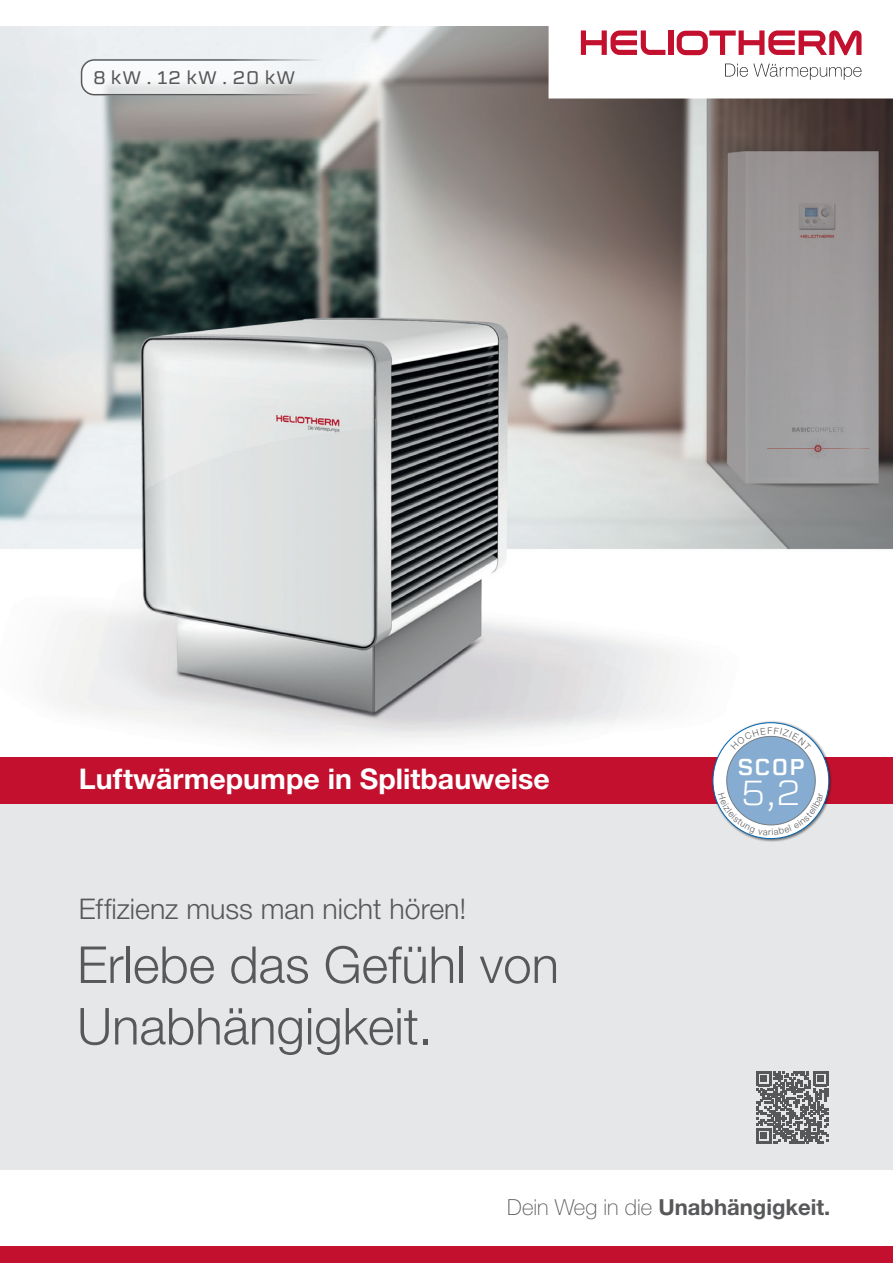
<style>
.page{position:relative;width:893px;height:1263px;background:#fff}
.page>*{position:absolute;margin:0;border:0;box-sizing:border-box;transform-origin:0 0}
.t1{font:300 51px/61.5px "Helvetica Neue LTW1 G";color:#57585a}
.t2{font:300 34.5px "Erbaum";color:#fff}
.t3{font:700 28.5px "Helvetica Neue LTW1 G";color:#fff}
.t4{font:300 28.5px "Helvetica Neue LTW1 G";color:#57585a}
.t5{font:22.5px "Erbaum";color:#fff}
.t6{font:700 22.05px "Helvetica Neue LTW1 G";color:#57585a}
.t7{font:18px "Erbaum";color:#57585a}
.s1{font-weight:100}
</style>
<div class="page">
<div style="left:0;top:804px;width:893px;height:366px;background:#e6e7e9"></div>
<div style="left:0;top:1247px;width:893px;height:16px;background:#c3102e"></div>
<img style="left:0;top:26px;width:893px;height:715px">
<svg style="left:82px;top:60px;width:274px;height:35px;fill:#f3f5f7"></svg>
<div style="left:0;top:757px;width:893px;height:47px;background:#c3102e"></div>
<div style="left:711px;top:721px;width:121px;height:121px;background:#231f20;opacity:.6"></div>
<div style="left:713px;top:723px;width:116px;height:115px;background:#fff;border-radius:50%"></div>
<div style="left:727px;top:736px;width:88px;height:89px;background:#86add1;border-radius:50%"></div>
<div style="left:81px;top:59px;width:275px;height:36px;border:2px solid #57585a;border-radius:13px"></div>
<svg style="left:756px;top:1071px;width:72px;height:72px"></svg>
<div style="left:549px;top:0;width:344px;height:98px;background:#fff"></div>
<div style="left:668px;top:30px;width:5px;height:25px;background:#c3102e"></div>
<svg style="left:581px;top:30px;width:84px;height:25px"></svg>
<svg style="left:725px;top:64px;width:137px;height:16px"></svg>
<svg style="left:677px;top:30px;width:184px;height:25px"></svg>
<svg style="left:731px;top:727px;width:80px;height:23px"></svg>
<svg style="left:718px;top:792px;width:106px;height:43px"></svg>
<p class="t7" style="left:93px;top:66px;width:204px">8 kW . 12 kW . 20 kW</p>
<p class="t3" style="left:79px;top:761px;width:472px">Luftwärmepumpe in Splitbauweise</p>
<p class="t4" style="left:79px;top:891px;width:389px">Effizienz muss man nicht hören!</p>
<p class="t1" style="left:77px;top:934px;width:483px">Erlebe das Gefühl von<br>Unabhängigkeit.</p>
<p class="t5" style="left:737px;top:751px;width:69px">SCOP</p>
<p class="t2" style="left:740px;top:769px;width:63px">5,2</p>
<p class="t6" style="left:507px;top:1194px;width:325px"><span class="s1">Dein Weg in die</span> Unabhängigkeit.</p>
</div>
